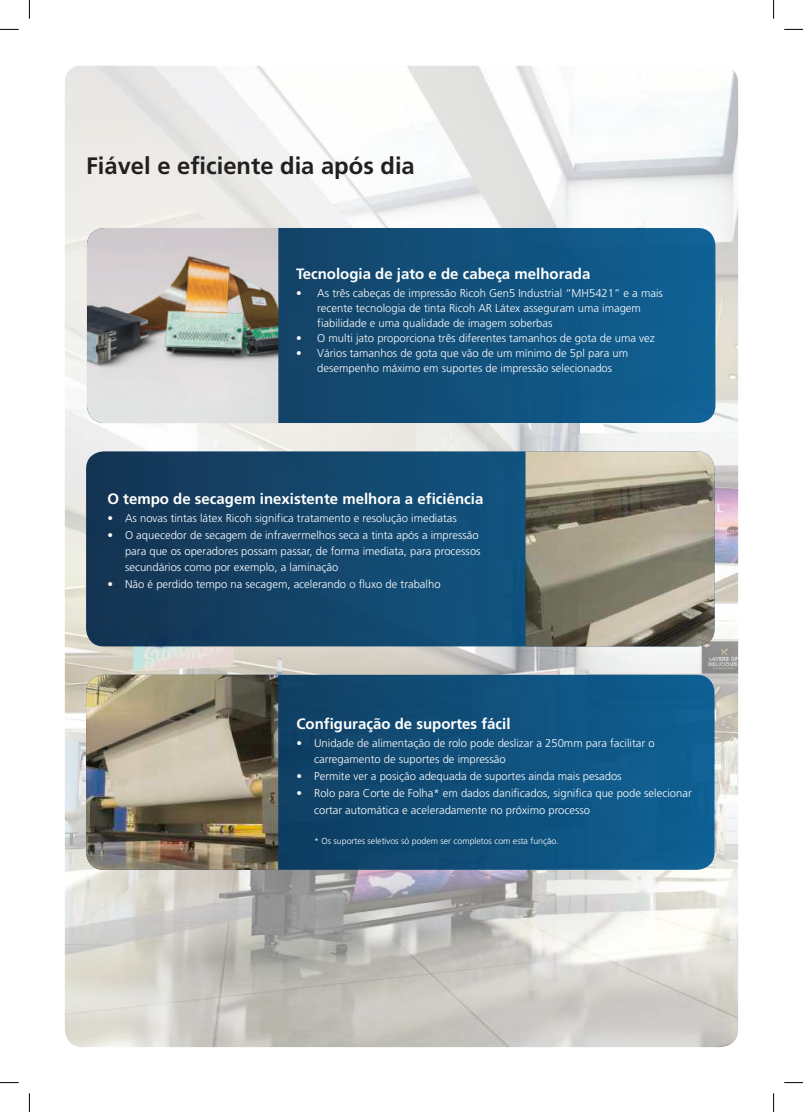
<style>
.page{position:relative;width:803px;height:1112px;background:#fff}
.page>*{position:absolute;margin:0;border:0;box-sizing:border-box;transform-origin:0 0}
.t1{font:700 23.75px "Frutiger";color:#231f20}
.t2{font:700 15px "Frutiger";color:#fff}
.t3{font:300 11.25px/16.2px "Frutiger";color:#fff}
.t4{font:300 8.75px "Frutiger";color:#fff}
</style>
<div class="page">
<img style="left:65px;top:66px;width:673px;height:980px">
<svg style="left:87px;top:228px;width:628px;height:195px"></svg>
<img style="left:87px;top:228px;width:191px;height:195px">
<svg style="left:86px;top:451px;width:628px;height:195px"></svg>
<img style="left:525px;top:451px;width:189px;height:195px">
<svg style="left:86px;top:674px;width:628px;height:195px"></svg>
<img style="left:86px;top:674px;width:192px;height:195px">
<svg style="left:0;top:29px;width:19px;height:1px"></svg>
<svg style="left:784px;top:29px;width:19px;height:1px"></svg>
<svg style="left:0;top:1082px;width:19px;height:1px"></svg>
<svg style="left:784px;top:1082px;width:19px;height:1px"></svg>
<svg style="left:29px;top:0;width:1px;height:19px"></svg>
<svg style="left:29px;top:1093px;width:1px;height:18px"></svg>
<svg style="left:773px;top:0;width:1px;height:19px"></svg>
<svg style="left:773px;top:1093px;width:1px;height:18px"></svg>
<h1 class="t1" style="left:86px;top:151px;width:330px">Fiável e eficiente dia após dia</h1>
<h2 class="t2" style="left:296px;top:265px;width:296px">Tecnologia de jato e de cabeça melhorada</h2>
<p class="t3" style="left:317px;top:286px;width:347px;line-height:15px;text-indent:-21px">• As três cabeças de impressão Ricoh Gen5 Industrial “MH5421” e a mais recente tecnologia de tinta Ricoh AR Látex asseguram uma imagem fiabilidade e uma qualidade de imagem soberbas</p>
<p class="t3" style="left:296px;top:330px;width:360px">• O multi jato proporciona três diferentes tamanhos de gota de uma vez</p>
<p class="t3" style="left:296px;top:346px;width:333px;line-height:15px;text-align:center">• Vários tamanhos de gota que vão de um mínimo de 5pl para um desempenho máximo em suportes de impressão selecionados</p>
<h2 class="t2" style="left:107px;top:490px;width:377px">O tempo de secagem inexistente melhora a eficiência</h2>
<p class="t3" style="left:107px;top:510px;width:351px">• As novas tintas látex Ricoh significa tratamento e resolução imediatas</p>
<p class="t3" style="left:125px;top:527px;width:357px;text-indent:-18px">• O aquecedor de secagem de infravermelhos seca a tinta após a impressão para que os operadores possam passar, de forma imediata, para processos secundários como por exemplo, a laminação</p>
<p class="t3" style="left:107px;top:576px;width:335px">• Não é perdido tempo na secagem, acelerando o fluxo de trabalho</p>
<h2 class="t2" style="left:296px;top:715px;width:216px">Configuração de suportes fácil</h2>
<p class="t3" style="left:314px;top:735px;width:342px;text-indent:-18px">• Unidade de alimentação de rolo pode deslizar a 250mm para facilitar o carregamento de suportes de impressão</p>
<p class="t3" style="left:296px;top:768px;width:327px">• Permite ver a posição adequada de suportes ainda mais pesados</p>
<p class="t3" style="left:314px;top:785px;width:379px;text-indent:-18px">• Rolo para Corte de Folha* em dados danificados, significa que pode selecionar cortar automática e aceleradamente no próximo processo</p>
<p class="t4" style="left:314px;top:835px;width:246px">* Os suportes seletivos só podem ser completos com esta função.</p>
</div>
